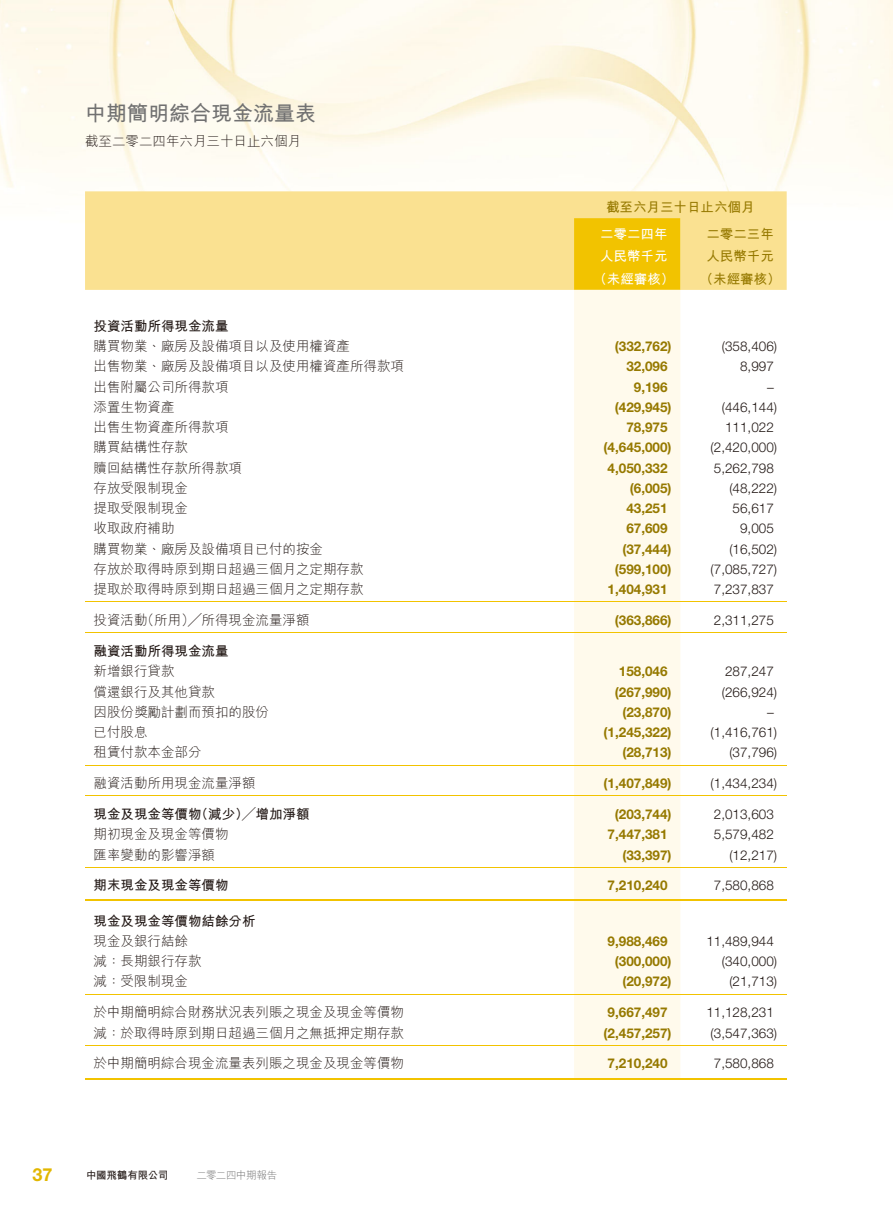
<style>
.page{position:relative;width:893px;height:1212px;background:#fff}
.page>*{position:absolute;margin:0;border:0;box-sizing:border-box;transform-origin:0 0}
.t1{font:21px "M Hei HK Bold E Ten B5 H";color:#717171}
.t2{font:700 18px "Helvetica Neue LT Std";color:#e2b700}
.t3{font:13.5px "M Hei HK Light E Ten B5 H";color:#231916}
.t4{font:700 13.5px "Helvetica Neue LT Std";color:#967900}
.t5{font:300 13.5px "Helvetica Neue LT Std";color:#231916}
.t6{font:13.5px "M Hei HK Bold E Ten B5 H";color:#231916}
.t7{font:13.5px "M Hei HK Bold E Ten B5 H";color:#967900}
.t8{font:13.5px "M Hei HK Bold E Ten B5 H";color:#fff}
.t9{font:10.5px "M Hei HK Bold E Ten B5 H";letter-spacing:-.015em;color:#231916}
.t10{font:10.5px "M Hei HK Light E Ten B5 H";letter-spacing:-.04em;color:#717171}
</style>
<div class="page">
<img style="left:0;top:0;width:893px;height:191px">
<div style="left:85px;top:191px;width:702px;height:99px;background:#fae191"></div>
<div style="left:574px;top:218px;width:106px;height:72px;background:#f2c300"></div>
<div style="left:574px;top:290px;width:106px;height:788px;background:#fffaec"></div>
<hr style="left:85px;top:601px;width:702px;height:1px;background:#f2c300">
<hr style="left:85px;top:632px;width:702px;height:1px;background:#f2c300">
<hr style="left:85px;top:765px;width:702px;height:1px;background:#f2c300">
<hr style="left:85px;top:795px;width:702px;height:1px;background:#f2c300">
<hr style="left:85px;top:867px;width:702px;height:1px;background:#f2c300">
<hr style="left:85px;top:899px;width:702px;height:2px;background:#f2c300">
<hr style="left:85px;top:994px;width:702px;height:1px;background:#f2c300">
<hr style="left:85px;top:1045px;width:702px;height:1px;background:#f2c300">
<hr style="left:85px;top:1078px;width:702px;height:2px;background:#f2c300">
<h1 class="t1" style="left:85px;top:105px;width:232px">中期簡明綜合現金流量表</h1>
<p class="t3" style="left:85px;top:136px;width:217px">截至二零二四年六月三十日止六個月</p>
<p class="t7" style="left:606px;top:202px;width:150px">截至六月三十日止六個月</p>
<p class="t8" style="left:600px;top:229px;width:69px">二零二四年</p>
<p class="t7" style="left:706px;top:229px;width:69px">二零二三年</p>
<p class="t8" style="left:600px;top:251px;width:69px">人民幣千元</p>
<p class="t7" style="left:706px;top:251px;width:69px">人民幣千元</p>
<p class="t8" style="left:593px;top:274px;width:82px">（未經審核）</p>
<p class="t7" style="left:700px;top:274px;width:83px">（未經審核）</p>
<p class="t6" style="left:94px;top:321px;width:136px">投資活動所得現金流量</p>
<p class="t3" style="left:94px;top:341px;width:258px">購買物業、廠房及設備項目以及使用權資產</p>
<p class="t4" style="left:615px;top:342px;width:58px">(332,762)</p>
<p class="t5" style="left:722px;top:342px;width:57px">(358,406)</p>
<p class="t3" style="left:94px;top:361px;width:312px">出售物業、廠房及設備項目以及使用權資產所得款項</p>
<p class="t4" style="left:626px;top:362px;width:43px">32,096</p>
<p class="t5" style="left:740px;top:362px;width:35px">8,997</p>
<p class="t3" style="left:94px;top:381px;width:136px">出售附屬公司所得款項</p>
<p class="t4" style="left:634px;top:382px;width:35px">9,196</p>
<p class="t5" style="left:767px;top:382px;width:8px">–</p>
<p class="t3" style="left:94px;top:402px;width:82px">添置生物資產</p>
<p class="t4" style="left:615px;top:402px;width:58px">(429,945)</p>
<p class="t5" style="left:722px;top:402px;width:57px">(446,144)</p>
<p class="t3" style="left:94px;top:422px;width:136px">出售生物資產所得款項</p>
<p class="t4" style="left:626px;top:423px;width:43px">78,975</p>
<p class="t5" style="left:725px;top:423px;width:50px">111,022</p>
<p class="t3" style="left:94px;top:442px;width:96px">購買結構性存款</p>
<p class="t4" style="left:604px;top:443px;width:70px">(4,645,000)</p>
<p class="t5" style="left:711px;top:443px;width:68px">(2,420,000)</p>
<p class="t3" style="left:94px;top:462px;width:150px">贖回結構性存款所得款項</p>
<p class="t4" style="left:608px;top:463px;width:62px">4,050,332</p>
<p class="t5" style="left:714px;top:463px;width:62px">5,262,798</p>
<p class="t3" style="left:94px;top:483px;width:96px">存放受限制現金</p>
<p class="t4" style="left:630px;top:483px;width:43px">(6,005)</p>
<p class="t5" style="left:729px;top:483px;width:49px">(48,222)</p>
<p class="t3" style="left:94px;top:503px;width:96px">提取受限制現金</p>
<p class="t4" style="left:626px;top:504px;width:43px">43,251</p>
<p class="t5" style="left:733px;top:504px;width:43px">56,617</p>
<p class="t3" style="left:94px;top:523px;width:82px">收取政府補助</p>
<p class="t4" style="left:626px;top:524px;width:43px">67,609</p>
<p class="t5" style="left:740px;top:524px;width:35px">9,005</p>
<p class="t3" style="left:94px;top:543px;width:231px">購買物業、廠房及設備項目已付的按金</p>
<p class="t4" style="left:622px;top:544px;width:51px">(37,444)</p>
<p class="t5" style="left:729px;top:544px;width:49px">(16,502)</p>
<p class="t3" style="left:94px;top:564px;width:271px">存放於取得時原到期日超過三個月之定期存款</p>
<p class="t4" style="left:615px;top:564px;width:58px">(599,100)</p>
<p class="t5" style="left:711px;top:564px;width:68px">(7,085,727)</p>
<p class="t3" style="left:94px;top:584px;width:271px">提取於取得時原到期日超過三個月之定期存款</p>
<p class="t4" style="left:608px;top:585px;width:62px">1,404,931</p>
<p class="t5" style="left:714px;top:585px;width:62px">7,237,837</p>
<p class="t3" style="left:94px;top:615px;width:217px">投資活動（所用）╱所得現金流量淨額</p>
<p class="t4" style="left:615px;top:615px;width:58px">(363,866)</p>
<p class="t5" style="left:714px;top:615px;width:62px">2,311,275</p>
<p class="t6" style="left:94px;top:646px;width:136px">融資活動所得現金流量</p>
<p class="t3" style="left:94px;top:666px;width:82px">新增銀行貸款</p>
<p class="t4" style="left:619px;top:667px;width:50px">158,046</p>
<p class="t5" style="left:725px;top:667px;width:50px">287,247</p>
<p class="t3" style="left:94px;top:686px;width:123px">償還銀行及其他貸款</p>
<p class="t4" style="left:615px;top:687px;width:58px">(267,990)</p>
<p class="t5" style="left:722px;top:687px;width:57px">(266,924)</p>
<p class="t3" style="left:94px;top:707px;width:177px">因股份獎勵計劃而預扣的股份</p>
<p class="t4" style="left:622px;top:707px;width:51px">(23,870)</p>
<p class="t5" style="left:767px;top:707px;width:8px">–</p>
<p class="t3" style="left:94px;top:727px;width:55px">已付股息</p>
<p class="t4" style="left:604px;top:727px;width:70px">(1,245,322)</p>
<p class="t5" style="left:711px;top:727px;width:68px">(1,416,761)</p>
<p class="t3" style="left:94px;top:747px;width:109px">租賃付款本金部分</p>
<p class="t4" style="left:622px;top:748px;width:51px">(28,713)</p>
<p class="t5" style="left:729px;top:748px;width:49px">(37,796)</p>
<p class="t3" style="left:94px;top:778px;width:163px">融資活動所用現金流量淨額</p>
<p class="t4" style="left:604px;top:778px;width:70px">(1,407,849)</p>
<p class="t5" style="left:711px;top:778px;width:68px">(1,434,234)</p>
<p class="t6" style="left:94px;top:809px;width:217px">現金及現金等價物（減少）╱增加淨額</p>
<p class="t4" style="left:615px;top:809px;width:58px">(203,744)</p>
<p class="t5" style="left:714px;top:809px;width:62px">2,013,603</p>
<p class="t3" style="left:94px;top:829px;width:136px">期初現金及現金等價物</p>
<p class="t4" style="left:608px;top:830px;width:62px">7,447,381</p>
<p class="t5" style="left:714px;top:830px;width:62px">5,579,482</p>
<p class="t3" style="left:94px;top:849px;width:123px">匯率變動的影響淨額</p>
<p class="t4" style="left:622px;top:850px;width:51px">(33,397)</p>
<p class="t5" style="left:729px;top:850px;width:49px">(12,217)</p>
<p class="t6" style="left:94px;top:880px;width:136px">期末現金及現金等價物</p>
<p class="t4" style="left:608px;top:881px;width:62px">7,210,240</p>
<p class="t5" style="left:714px;top:881px;width:62px">7,580,868</p>
<p class="t6" style="left:94px;top:915px;width:163px">現金及現金等價物結餘分析</p>
<p class="t3" style="left:94px;top:936px;width:96px">現金及銀行結餘</p>
<p class="t4" style="left:608px;top:936px;width:62px">9,988,469</p>
<p class="t5" style="left:706px;top:936px;width:69px">11,489,944</p>
<p class="t3" style="left:94px;top:956px;width:109px">減：長期銀行存款</p>
<p class="t4" style="left:615px;top:956px;width:58px">(300,000)</p>
<p class="t5" style="left:722px;top:956px;width:57px">(340,000)</p>
<p class="t3" style="left:94px;top:976px;width:96px">減：受限制現金</p>
<p class="t4" style="left:622px;top:977px;width:51px">(20,972)</p>
<p class="t5" style="left:729px;top:977px;width:49px">(21,713)</p>
<p class="t3" style="left:94px;top:1007px;width:312px">於中期簡明綜合財務狀況表列賬之現金及現金等價物</p>
<p class="t4" style="left:608px;top:1008px;width:62px">9,667,497</p>
<p class="t5" style="left:706px;top:1008px;width:69px">11,128,231</p>
<p class="t3" style="left:94px;top:1027px;width:312px">減：於取得時原到期日超過三個月之無抵押定期存款</p>
<p class="t4" style="left:604px;top:1028px;width:70px">(2,457,257)</p>
<p class="t5" style="left:711px;top:1028px;width:68px">(3,547,363)</p>
<p class="t3" style="left:94px;top:1058px;width:312px">於中期簡明綜合現金流量表列賬之現金及現金等價物</p>
<p class="t4" style="left:608px;top:1059px;width:62px">7,210,240</p>
<p class="t5" style="left:714px;top:1059px;width:62px">7,580,868</p>
<h2 class="t2" style="left:33px;top:1168px;width:22px">37</h2>
<p class="t9" style="left:86px;top:1171px;width:84px">中國飛鶴有限公司</p>
<p class="t10" style="left:196px;top:1171px;width:82px">二零二四中期報告</p>
</div>
